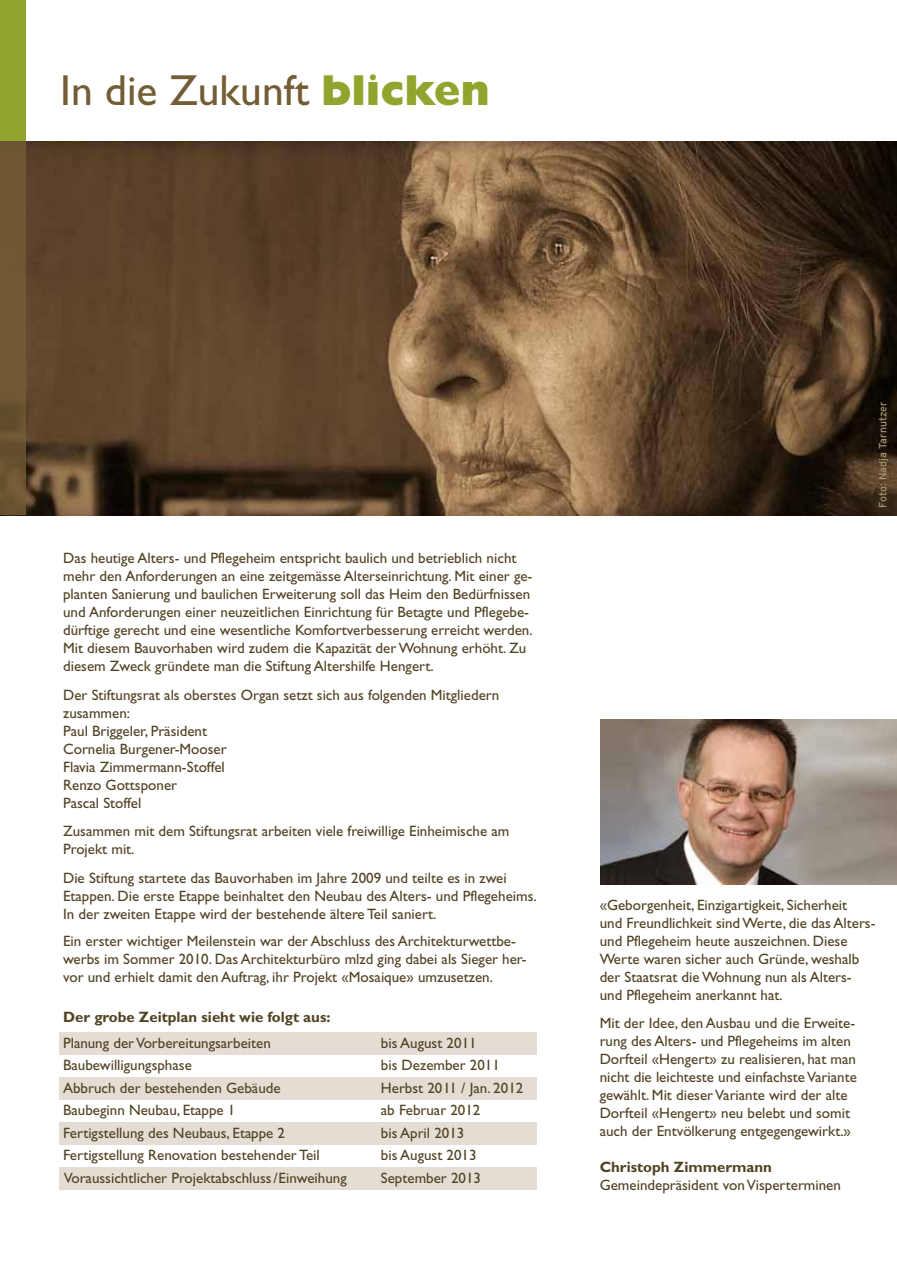
<style>
.page{position:relative;width:897px;height:1265px;background:#fff}
.page>*{position:absolute;margin:0;border:0;box-sizing:border-box;transform-origin:0 0}
.t1{font:43.5px "Gill Sans";color:#745d35}
.t2{font:15px/18px "Gill Sans";color:#514223}
.t3{font:700 15px "Gill Sans";color:#514223}
.t4{font:10.5px "Interstate";letter-spacing:.01em;color:#a69673}
.s1{font-weight:800;color:#92a42e}
</style>
<div class="page">
<div style="left:59px;top:1031px;width:478px;height:23px;background:#e3ddd4"></div>
<div style="left:59px;top:1076px;width:478px;height:23px;background:#e3ddd4"></div>
<div style="left:59px;top:1122px;width:478px;height:22px;background:#e3ddd4"></div>
<div style="left:59px;top:1167px;width:478px;height:22px;background:#e3ddd4"></div>
<div style="left:0;top:0;width:26px;height:141px;background:#92a42e"></div>
<img style="left:26px;top:141px;width:871px;height:374px">
<div style="left:0;top:141px;width:26px;height:374px;background:#745d35"></div>
<img style="left:600px;top:719px;width:297px;height:165px">
<h1 class="t1" style="left:60px;top:65px;width:431px">In die Zukunft <span class="s1">blicken</span></h1>
<p class="t2" style="left:63px;top:549px;width:471px">Das heutige Alters- und Pflegeheim entspricht baulich und betrieblich nicht mehr den Anforderungen an eine zeitgemässe Alterseinrichtung. Mit einer ge&shy;planten Sanierung und baulichen Erweiterung soll das Heim den Bedürfnissen und Anforderungen einer neuzeitlichen Einrichtung für Betagte und Pflegebe&shy;dürftige gerecht und eine wesentliche Komfortverbesserung erreicht werden.<br>Mit diesem Bauvorhaben wird zudem die Kapazität der Wohnung erhöht. Zu diesem Zweck gründete man die Stiftung Altershilfe Hengert.</p>
<p class="t2" style="left:63px;top:685px;width:438px">Der Stiftungsrat als oberstes Organ setzt sich aus folgenden Mitgliedern zusammen:<br>Paul Briggeler, Präsident<br>Cornelia Burgener-Mooser<br>Flavia Zimmermann-Stoffel<br>Renzo Gottsponer<br>Pascal Stoffel</p>
<p class="t2" style="left:63px;top:822px;width:448px">Zusammen mit dem Stiftungsrat arbeiten viele freiwillige Einheimische am<br>Projekt mit.</p>
<p class="t2" style="left:63px;top:868px;width:475px">Die Stiftung startete das Bauvorhaben im Jahre 2009 und teilte es in zwei<br>Etappen. Die erste Etappe beinhaltet den Neubau des Alters- und Pflegeheims.<br>In der zweiten Etappe wird der bestehende ältere Teil saniert.</p>
<p class="t2" style="left:63px;top:931px;width:465px">Ein erster wichtiger Meilenstein war der Abschluss des Architekturwettbe&shy;werbs im Sommer 2010. Das Architekturbüro mlzd ging dabei als Sieger her&shy;vor und erhielt damit den Auftrag, ihr Projekt «Mosaique» umzusetzen.</p>
<p class="t3" style="left:63px;top:1008px;width:269px">Der grobe Zeitplan sieht wie folgt aus:</p>
<p class="t2" style="left:63px;top:1033px;width:209px">Planung der Vorbereitungsarbeiten</p>
<p class="t2" style="left:381px;top:1033px;width:97px">bis August 2011</p>
<p class="t2" style="left:63px;top:1056px;width:130px">Baubewilligungsphase</p>
<p class="t2" style="left:381px;top:1056px;width:120px">bis Dezember 2011</p>
<p class="t2" style="left:63px;top:1078px;width:219px">Abbruch der bestehenden Gebäude</p>
<p class="t2" style="left:381px;top:1078px;width:144px">Herbst 2011 / Jan. 2012</p>
<p class="t2" style="left:63px;top:1101px;width:174px">Baubeginn Neubau, Etappe 1</p>
<p class="t2" style="left:381px;top:1101px;width:101px">ab Februar 2012</p>
<p class="t2" style="left:63px;top:1123px;width:223px">Fertigstellung des Neubaus, Etappe 2</p>
<p class="t2" style="left:381px;top:1123px;width:85px">bis April 2013</p>
<p class="t2" style="left:63px;top:1146px;width:258px">Fertigstellung Renovation bestehender Teil</p>
<p class="t2" style="left:381px;top:1146px;width:97px">bis August 2013</p>
<p class="t2" style="left:64px;top:1168px;width:284px">Voraussichtlicher Projektabschluss/Einweihung</p>
<p class="t2" style="left:381px;top:1168px;width:102px">September 2013</p>
<p class="t4" style="left:876px;top:507px;width:108px;rotate:-90deg">Foto: Nadja Tarnutzer</p>
<p class="t2" style="left:599px;top:895px;width:277px">«Geborgenheit, Einzigartigkeit, Sicherheit<br>und Freundlichkeit sind Werte, die das Alters&shy;und Pflegeheim heute auszeichnen. Diese Werte waren sicher auch Gründe, weshalb der Staatsrat die Wohnung nun als Alters&shy;und Pflegeheim anerkannt hat.</p>
<p class="t2" style="left:599px;top:1014px;width:259px">Mit der Idee, den Ausbau und die Erweite&shy;rung des Alters- und Pflegeheims im alten Dorfteil «Hengert» zu realisieren, hat man nicht die leichteste und einfachste Variante gewählt. Mit dieser Variante wird der alte Dorfteil «Hengert» neu belebt und somit auch der Entvölkerung entgegengewirkt.»</p>
<p class="t3" style="left:599px;top:1158px;width:174px">Christoph Zimmermann</p>
<p class="t2" style="left:599px;top:1176px;width:243px">Gemeindepräsident von Visperterminen</p>
</div>
